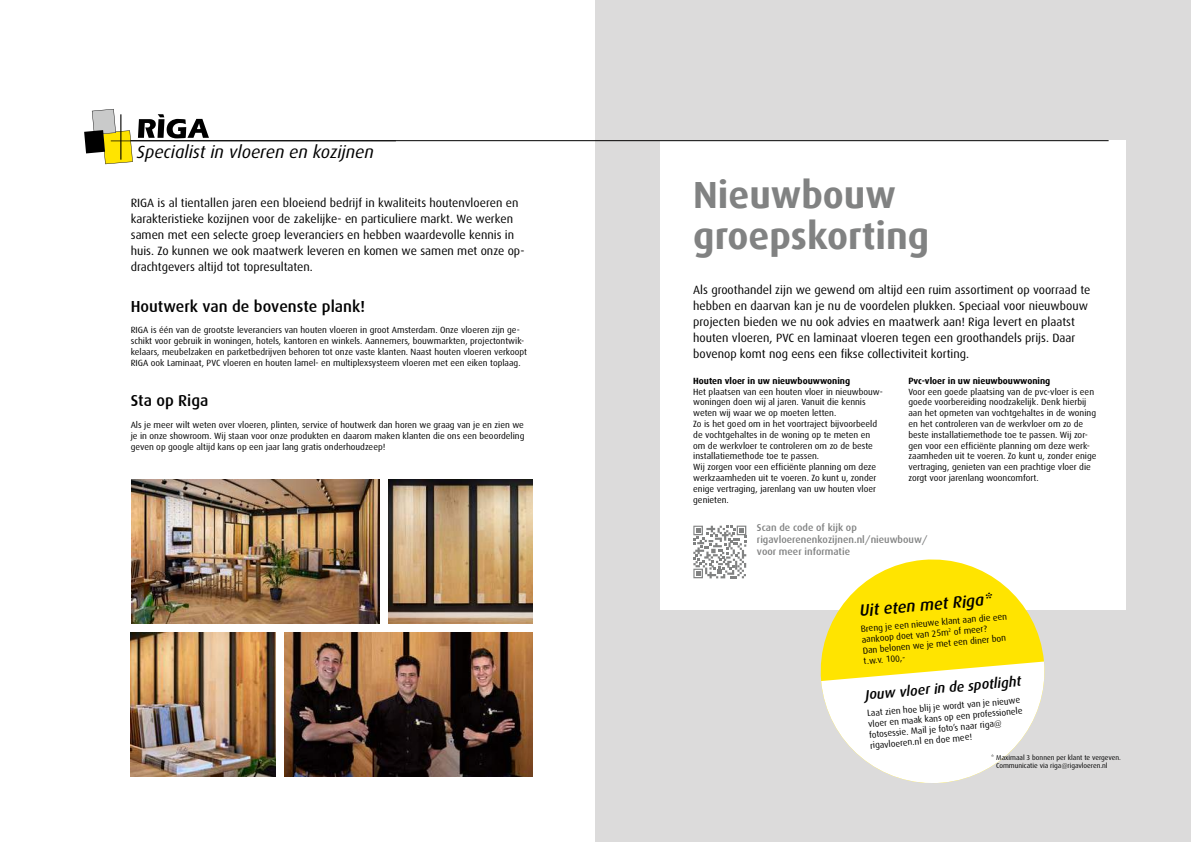
<style>
.page{position:relative;width:1191px;height:842px;background:#fff}
.page>*{position:absolute;margin:0;border:0;box-sizing:border-box;transform-origin:0 0}
.t1{font:700 37.8px/41.1px "Dax";color:#818282}
.t2{font:italic 17.6px "Dax";color:#000}
.t3{font:italic 500 16.3px "Dax";color:#000}
.t4{font:500 16px "Dax";color:#000}
.t5{font:italic 500 14px "Dax";color:#000}
.t6{font:12px/16px "Dax";color:#000}
.t7{font:500 10px/12px "Dax";color:#818282}
.t8{font:9px/10.8px "Dax";color:#000}
.t9{font:700 9px "Dax";color:#000}
.t10{font:7px/8.4px "Dax";color:#000}
</style>
<div class="page">
<div style="left:595px;top:0;width:596px;height:842px;background:#dcdbdb"></div>
<div style="left:660px;top:141px;width:465px;height:469px;background:#fff"></div>
<svg style="left:693px;top:526px;width:53px;height:52px"></svg>
<svg style="left:820px;top:559px;width:224px;height:119px;fill:#ffe400"></svg>
<svg style="left:821px;top:661px;width:224px;height:123px"></svg>
<img style="left:388px;top:479px;width:144px;height:145px">
<img style="left:131px;top:632px;width:144px;height:145px">
<img style="left:132px;top:479px;width:247px;height:145px">
<img style="left:285px;top:632px;width:247px;height:145px">
<hr style="left:110px;top:140px;width:998px;height:1px;background:#000">
<svg style="left:84px;top:109px;width:312px;height:55px"></svg>
<h2 class="t2" style="left:137px;top:142px;width:238px">Specialist in vloeren en kozijnen</h2>
<p class="t6" style="left:131px;top:195px;width:395px">RIGA is al tientallen jaren een bloeiend bedrijf in kwaliteits houtenvloeren en karakteristieke kozijnen voor de zakelijke- en particuliere markt. We werken samen met een selecte groep leveranciers en hebben waardevolle kennis in huis. Zo kunnen we ook maatwerk leveren en komen we samen met onze op&shy;drachtgevers altijd tot topresultaten.</p>
<h3 class="t4" style="left:131px;top:297px;width:236px">Houtwerk van de bovenste plank!</h3>
<p class="t8" style="left:131px;top:325px;width:398px">RIGA is één van de grootste leveranciers van houten vloeren in groot Amsterdam. Onze vloeren zijn ge&shy;schikt voor gebruik in woningen, hotels, kantoren en winkels. Aannemers, bouwmarkten, projectontwik&shy;kelaars, meubelzaken en parketbedrijven behoren tot onze vaste klanten. Naast houten vloeren verkoopt RIGA ook Laminaat, PVC vloeren en houten lamel- en multiplexsysteem vloeren met een eiken toplaag.</p>
<h3 class="t4" style="left:131px;top:392px;width:79px">Sta op Riga</h3>
<p class="t8" style="left:131px;top:420px;width:395px;text-align:justify">Als je meer wilt weten over vloeren, plinten, service of houtwerk dan horen we graag van je en zien we je in onze showroom. Wij staan voor onze produkten en daarom maken klanten die ons een beoordeling geven op google altijd kans op een jaar lang gratis onderhoudzeep!</p>
<h1 class="t1" style="left:693px;top:174px;width:238px">Nieuwbouw groepskorting</h1>
<p class="t6" style="left:693px;top:282px;width:399px">Als groothandel zijn we gewend om altijd een ruim assortiment op voorraad te hebben en daarvan kan je nu de voordelen plukken. Speciaal voor nieuwbouw projecten bieden we nu ook advies en maatwerk aan! Riga levert en plaatst houten vloeren, PVC en laminaat vloeren tegen een groothandels prijs. Daar bovenop komt nog eens een fikse collectiviteit korting.</p>
<p class="t9" style="left:693px;top:376px;width:158px">Houten vloer in uw nieuwbouwwoning</p>
<p class="t8" style="left:693px;top:386px;width:191px">Het plaatsen van een houten vloer in nieuwbouw&shy;woningen doen wij al jaren. Vanuit die kennis weten wij waar we op moeten letten.<br>Zo is het goed om in het voortraject bijvoorbeeld de vochtgehaltes in de woning op te meten en om de werkvloer te controleren om zo de beste installatiemethode toe te passen.<br>Wij zorgen voor een efficiënte planning om deze werkzaamheden uit te voeren. Zo kunt u, zonder enige vertraging, jarenlang van uw houten vloer genieten.</p>
<p class="t9" style="left:908px;top:376px;width:143px">Pvc-vloer in uw nieuwbouwwoning</p>
<p class="t8" style="left:908px;top:386px;width:189px">Voor een goede plaatsing van de pvc-vloer is een goede voorbereiding noodzakelijk. Denk hierbij aan het opmeten van vochtgehaltes in de woning en het controleren van de werkvloer om zo de beste installatiemethode toe te passen. Wij zor&shy;gen voor een efficiënte planning om deze werk&shy;zaamheden uit te voeren. Zo kunt u, zonder enige vertraging, genieten van een prachtige vloer die zorgt voor jarenlang wooncomfort.</p>
<p class="t7" style="left:757px;top:522px;width:172px">Scan de code of kijk op rigavloerenenkozijnen.nl/nieuwbouw/ voor meer informatie</p>
<h3 class="t3" style="left:859px;top:602px;width:134px;rotate:-5deg">Uit eten met Riga*</h3>
<p class="t8" style="left:860px;top:624px;width:148px;rotate:-5deg">Breng je een nieuwe klant aan die een aankoop doet van 25m<sup>2</sup> of meer?<br>Dan belonen we je met een diner bon t.w.v. 100,-</p>
<h3 class="t5" style="left:864px;top:687px;width:158px;rotate:-5deg">Jouw vloer in de spotlight</h3>
<p class="t8" style="left:866px;top:708px;width:156px;rotate:-5deg">Laat zien hoe blij je wordt van je nieuwe vloer en maak kans op een professionele fotosessie. Mail je foto’s naar riga@ rigavloeren.nl en doe mee!</p>
<p class="t10" style="left:996px;top:753px;width:126px;text-indent:-5px">* Maximaal 3 bonnen per klant te vergeven.<br>Communicatie via riga@rigavloeren.nl</p>
</div>
